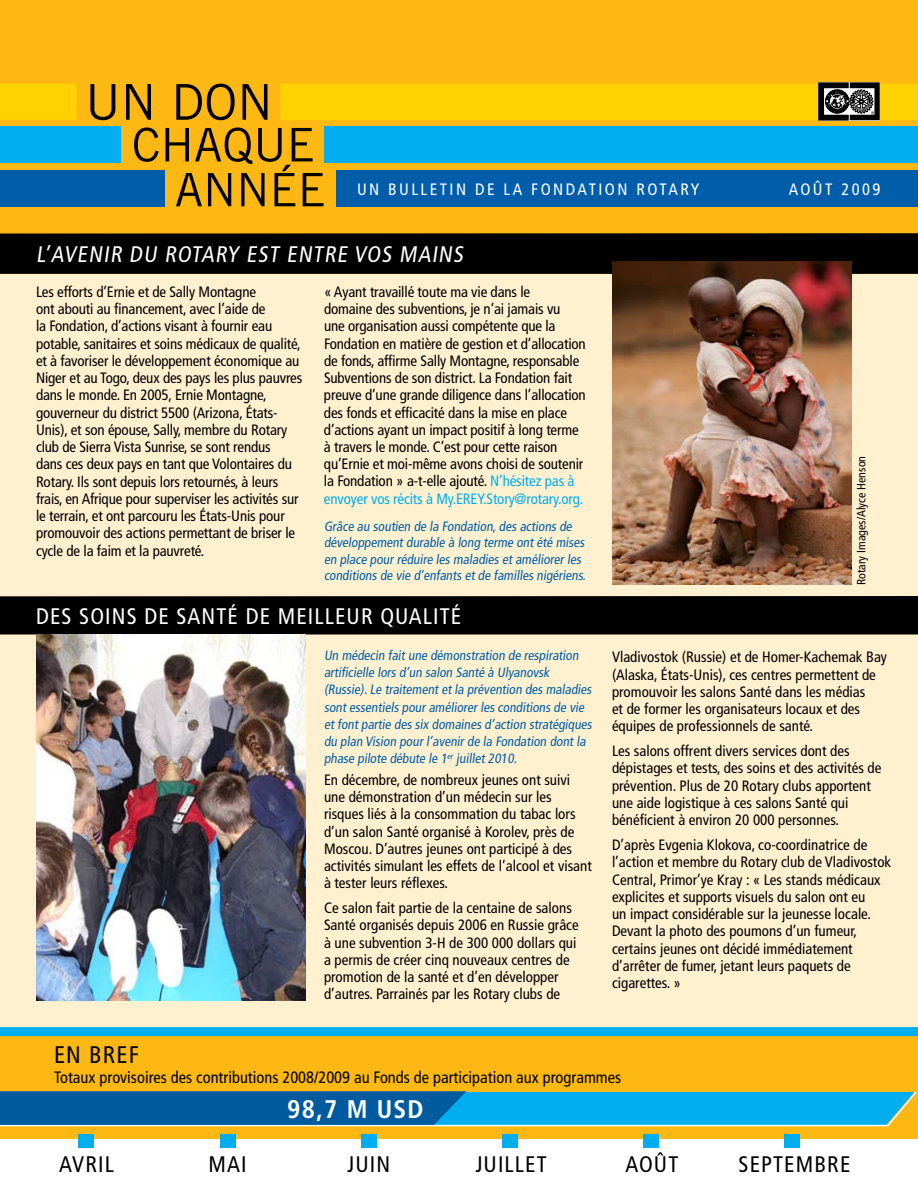
<style>
.page{position:relative;width:918px;height:1188px;background:#fff}
.page>*{position:absolute;margin:0;border:0;box-sizing:border-box;transform-origin:0 0}
.t1{font:700 condensed 25.5px "Frutiger LT Std";color:#fff}
.t2{font:condensed 24px "Frutiger LT Std";color:#000}
.t3{font:condensed 22.5px "Frutiger LT Std";letter-spacing:.05em;color:#fff}
.t4{font:condensed 22.5px "Frutiger LT Std";letter-spacing:.05em;color:#000}
.t5{font:condensed 16.5px "Frutiger LT Std";color:#000}
.t6{font:condensed 16.5px "Frutiger LT Std";letter-spacing:.15em;color:#fff}
.t7{font:condensed 15px/17.2px "Frutiger LT Std";color:#000}
.t8{font:condensed 13.5px/17.2px "Frutiger LT Std";color:#005daa}
.t9{font:condensed 12px "Frutiger LT Std";color:#000}
.s1{color:#00aeef}
</style>
<div class="page">
<div style="left:0;top:274px;width:918px;height:753px;background:#fff1d0"></div>
<div style="left:0;top:0;width:918px;height:252px;background:#fdb813"></div>
<div style="left:0;top:84px;width:77px;height:36px;background:#ffd100"></div>
<div style="left:0;top:170px;width:165px;height:37px;background:#005daa"></div>
<div style="left:0;top:127px;width:121px;height:36px;background:#00aeef"></div>
<svg style="left:90px;top:84px;width:177px;height:36px"></svg>
<svg style="left:134px;top:128px;width:190px;height:78px"></svg>
<div style="left:280px;top:83px;width:638px;height:37px;background:#ffd100"></div>
<div style="left:337px;top:170px;width:581px;height:37px;background:#005daa"></div>
<div style="left:324px;top:127px;width:594px;height:36px;background:#00aeef"></div>
<svg style="left:818px;top:82px;width:62px;height:39px;background:#4d4d4d"></svg>
<div style="left:0;top:1088px;width:918px;height:51px;background:#fdb813"></div>
<div style="left:220px;top:1134px;width:15px;height:14px;background:#00aeef"></div>
<div style="left:361px;top:1134px;width:16px;height:14px;background:#00aeef"></div>
<div style="left:502px;top:1134px;width:16px;height:14px;background:#00aeef"></div>
<div style="left:643px;top:1134px;width:16px;height:14px;background:#00aeef"></div>
<div style="left:784px;top:1134px;width:16px;height:14px;background:#00aeef"></div>
<div style="left:78px;top:1134px;width:16px;height:14px;background:#00aeef"></div>
<div style="left:0;top:1036px;width:918px;height:55px;background:#fdb813"></div>
<div style="left:0;top:1027px;width:918px;height:9px;background:#00aeef"></div>
<svg style="left:0;top:1091px;width:917px;height:36px;background:#178bbf"></svg>
<div style="left:0;top:233px;width:918px;height:41px;background:#000"></div>
<div style="left:0;top:596px;width:918px;height:39px;background:#000"></div>
<img style="left:612px;top:261px;width:240px;height:324px">
<img style="left:36px;top:635px;width:270px;height:365px">
<p class="t6" style="left:357px;top:180px;width:394px">Un bu lletin de la Fondation Rotary A</p>
<p class="t6" style="left:800px;top:180px;width:82px">oût 2009</p>
<h3 class="t3" style="left:36px;top:241px;width:28px">L’AVENI</h3>
<h3 class="t3" style="left:110px;top:241px;width:304px">R DU ROTARY EST ENTRE VOS MAIN</h3>
<h3 class="t3" style="left:453px;top:241px;width:15px">S</h3>
<p class="t7" style="left:36px;top:283px;width:268px">Les efforts d’Ernie et de Sally Montagne<br>ont abouti au financement, avec l’aide de<br>la Fondation, d’actions visant à fournir eau potable, sanitaires et soins médicaux de qualité, et à favoriser le développement économique au Niger et au Togo, deux des pays les plus pauvres dans le monde. En 2005, Ernie Montagne, gouverneur du district 5500 (Arizona, États-Unis), et son épouse, Sally, membre du Rotary club de Sierra Vista Sunrise, se sont rendus<br>dans ces deux pays en tant que Volontaires du Rotary. Ils sont depuis lors retournés, à leurs frais, en Afrique pour superviser les activités sur le terrain, et ont parcouru les États-Unis pour promouvoir des actions permettant de briser le cycle de la faim et la pauvreté.</p>
<p class="t7" style="left:324px;top:283px;width:263px">« Ayant travaillé toute ma vie dans le<br>domaine des subventions, je n’ai jamais vu<br>une organisation aussi compétente que la Fondation en matière de gestion et d’allocation de fonds, affirme Sally Montagne, responsable Subventions de son district. La Fondation fait preuve d’une grande diligence dans l’allocation des fonds et efficacité dans la mise en place d’actions ayant un impact positif à long terme à travers le monde. C’est pour cette raison qu’Ernie et moi-même avons choisi de soutenir la Fondation » a-t-elle ajouté. <span class="s1">N’hésitez pas à envoyer vos récits à My.EREY.Story@rotary.org.</span></p>
<p class="t8" style="left:324px;top:518px;width:266px;line-height:16.5px">Grâce au soutien de la Fondation,des actions de développement durable à long terme ont été mises en place pour réduire les maladies et améliorer les conditions de vie d’enfants et de familles nigériens.</p>
<h3 class="t3" style="left:36px;top:603px;width:254px">DES SOINS DE SANTÉ DE MEILLE</h3>
<h3 class="t3" style="left:347px;top:603px;width:74px">UR QUALIT</h3>
<h3 class="t3" style="left:451px;top:603px;width:12px">É</h3>
<p class="t8" style="left:324px;top:647px;width:272px">Un médecin fait une démonstration de respiration artificielle lors d’un salon Santé à Ulyanovsk (Russie).Le traitement et la prévention des maladies sont essentiels pour améliorer les conditions de vie et font partie des six domaines d’action stratégiques du plan Vision pour l’avenir de la Fondation dont la phase pilote débute le 1<sup>er</sup> juillet 2010.</p>
<h2 class="t2" style="left:54px;top:1040px;width:87px">EN BREF</h2>
<p class="t7" style="left:324px;top:771px;width:269px">En décembre, de nombreux jeunes ont suivi une démonstration d’un médecin sur les risques liés à la consommation du tabac lors d’un salon Santé organisé à Korolev, près de Moscou. D’autres jeunes ont participé à des activités simulant les effets de l’alcool et visant à tester leurs réflexes.</p>
<p class="t7" style="left:324px;top:899px;width:256px">Ce salon fait partie de la centaine de salons Santé organisés depuis 2006 en Russie grâce à une subvention 3-H de 300 000 dollars qui a permis de créer cinq nouveaux centres de promotion de la santé et d’en développer d’autres. Parrainés par les Rotary clubs de</p>
<p class="t9" style="left:854px;top:585px;width:131px;rotate:-90deg">Rotary Images/Alyce Henson</p>
<p class="t7" style="left:612px;top:649px;width:277px">Vladivostok (Russie) et de Homer-Kachemak Bay (Alaska, États-Unis), ces centres permettent de promouvoir les salons Santé dans les médias<br>et de former les organisateurs locaux et des équipes de professionnels de santé.</p>
<p class="t7" style="left:612px;top:742px;width:271px">Les salons offrent divers services dont des dépistages et tests, des soins et des activités de prévention. Plus de 20 Rotary clubs apportent une aide logistique à ces salons Santé qui bénéficient à environ 20 000 personnes.</p>
<p class="t7" style="left:612px;top:836px;width:281px">D’après Evgenia Klokova, co-coordinatrice de l’action et membre du Rotary club de Vladivostok Central, Primor’ye Kray : « Les stands médicaux explicites et supports visuels du salon ont eu<br>un impact considérable sur la jeunesse locale.<br>Devant la photo des poumons d’un fumeur, certains jeunes ont décidé immédiatement d’arrêter de fumer, jetant leurs paquets de cigarettes. »</p>
<p class="t5" style="left:54px;top:1067px;width:569px">Totaux provisoires des contributions 2008/2009 au Fonds de participation aux programmes</p>
<h1 class="t1" style="left:287px;top:1094px;width:138px">98,7 M USD</h1>
<h3 class="t4" style="left:59px;top:1151px;width:56px">Avril</h3>
<h3 class="t4" style="left:208px;top:1151px;width:40px">Mai</h3>
<h3 class="t4" style="left:347px;top:1151px;width:44px">Juin</h3>
<h3 class="t4" style="left:475px;top:1151px;width:73px">Juillet</h3>
<h3 class="t4" style="left:625px;top:1151px;width:54px">Août</h3>
<h3 class="t4" style="left:739px;top:1151px;width:113px">Septembre</h3>
</div>
